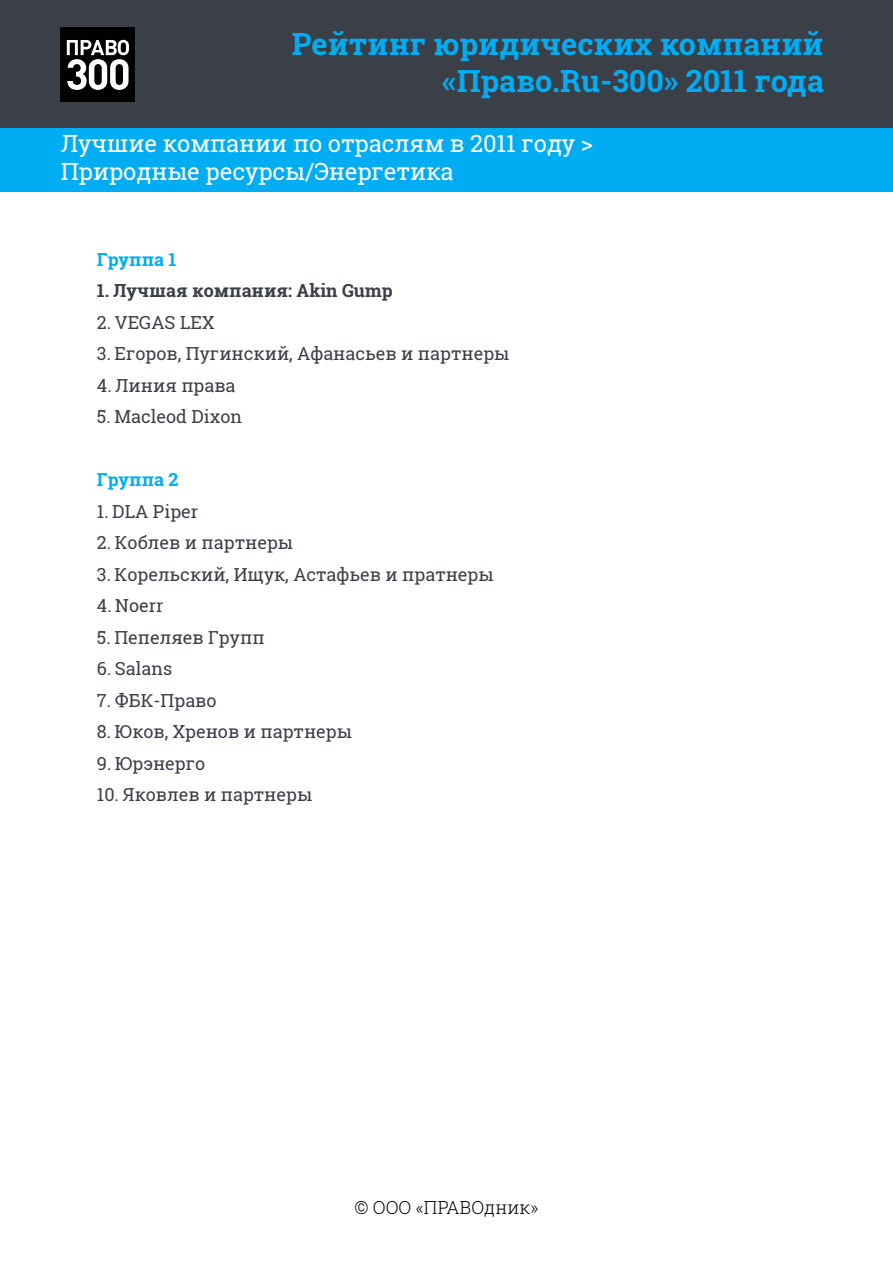
<style>
.page{position:relative;width:893px;height:1263px;background:#fff}
.page>*{position:absolute;margin:0;border:0;box-sizing:border-box;transform-origin:0 0}
.t1{font:700 30.6px/36.8px "Roboto Slab";color:#00adf2;text-align:right}
.t2{font:23.7px/28.5px "Roboto Slab";letter-spacing:-.005em;color:#fff}
.t3{font:18px "Roboto Slab";color:#3b4048}
.t4{font:700 18px "Roboto Slab";color:#3b4048}
.t5{font:300 18px "Roboto Slab";color:#000}
.t6{font:700 18px "Roboto Slab";color:#00adf2}
</style>
<div class="page">
<div style="left:0;top:128px;width:893px;height:63px;background:#00adf2"></div>
<div style="left:0;top:0;width:893px;height:128px;background:#3b4048"></div>
<div style="left:61px;top:28px;width:74px;height:74px;background:#010101"></div>
<svg style="left:67px;top:40px;width:62px;height:50px"></svg>
<h1 class="t1" style="left:292px;top:26px;width:533px">Рейтинг юридических компаний «Право.Ru-300» 2011 года</h1>
<h2 class="t2" style="left:61px;top:128px;width:534px">Лучшие компании по отраслям в 2011 году &gt;<br>Природные ресурсы/Энергетика</h2>
<p class="t6" style="left:97px;top:247px;width:81px">Группа 1</p>
<p class="t4" style="left:97px;top:278px;width:297px">1. Лучшая компания: Akin Gump</p>
<p class="t3" style="left:97px;top:310px;width:119px">2. VEGAS LEX</p>
<p class="t3" style="left:97px;top:341px;width:414px">3. Егоров, Пугинский, Афанасьев и партнеры</p>
<p class="t3" style="left:97px;top:373px;width:140px">4. Линия права</p>
<p class="t3" style="left:97px;top:404px;width:147px">5. Macleod Dixon</p>
<p class="t6" style="left:97px;top:467px;width:83px">Группа 2</p>
<p class="t3" style="left:97px;top:499px;width:103px">1. DLA Piper</p>
<p class="t3" style="left:97px;top:530px;width:198px">2. Коблев и партнеры</p>
<p class="t3" style="left:97px;top:562px;width:398px">3. Корельский, Ищук, Астафьев и пратнеры</p>
<p class="t3" style="left:97px;top:593px;width:68px">4. Noerr</p>
<p class="t3" style="left:97px;top:625px;width:169px">5. Пепеляев Групп</p>
<p class="t3" style="left:97px;top:656px;width:77px">6. Salans</p>
<p class="t3" style="left:97px;top:688px;width:121px">7. ФБК-Право</p>
<p class="t3" style="left:97px;top:719px;width:257px">8. Юков, Хренов и партнеры</p>
<p class="t3" style="left:97px;top:751px;width:110px">9. Юрэнерго</p>
<p class="t3" style="left:97px;top:782px;width:217px">10. Яковлев и партнеры</p>
<p class="t5" style="left:354px;top:1195px;width:186px">© ООО «ПРАВОдник»</p>
</div>
